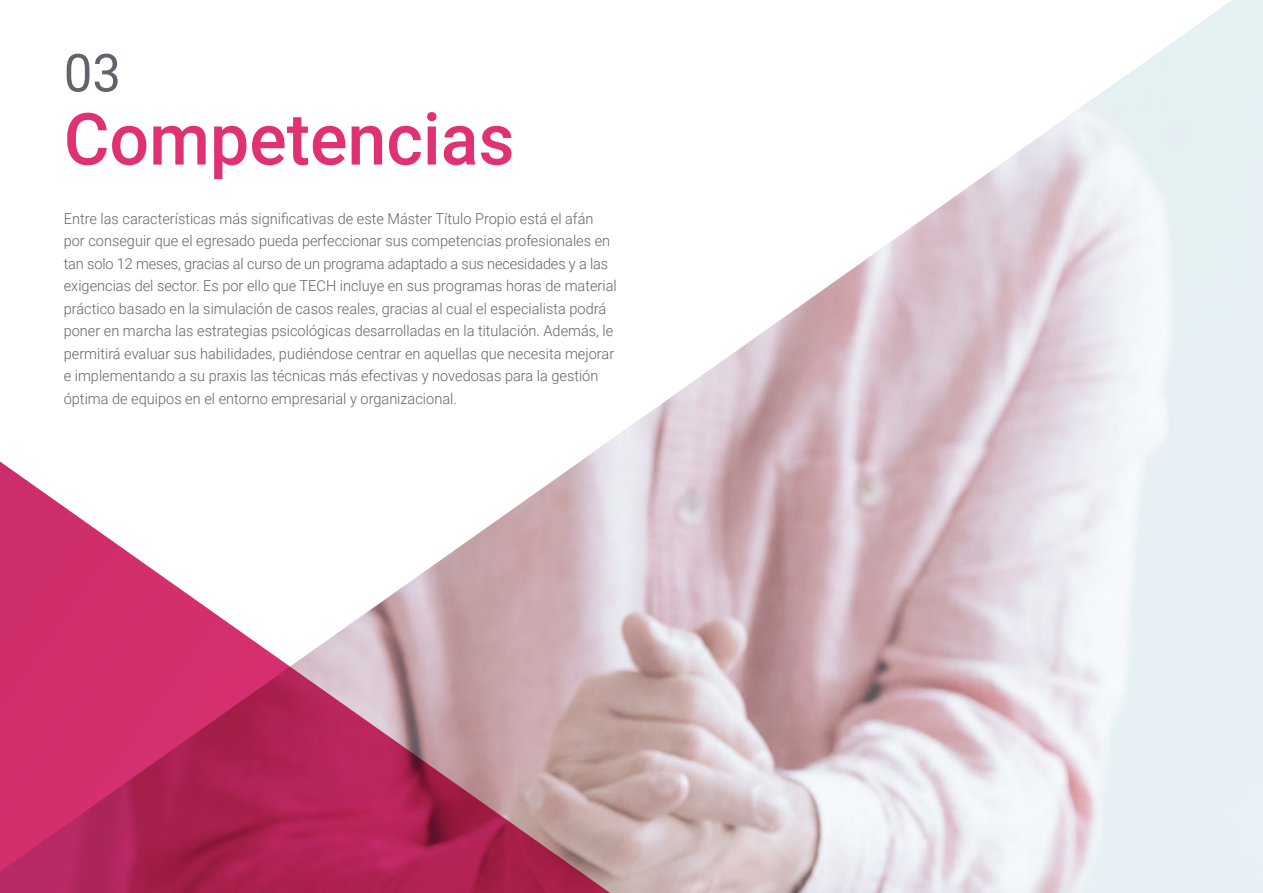
<style>
.page{position:relative;width:1263px;height:893px;background:#fff}
.page>*{position:absolute;margin:0;border:0;box-sizing:border-box;transform-origin:0 0}
.t1{font:500 72px "Roboto";color:#df3174}
.t2{font:52.5px "Roboto";color:#61646a}
.t3{font:300 15px/22.5px "Roboto";color:#61646a}
</style>
<div class="page">
<img style="left:602px;top:0;width:661px;height:893px">
<svg style="left:0;top:446px;width:640px;height:447px"></svg>
<h2 class="t2" style="left:64px;top:36px;width:59px">03</h2>
<h1 class="t1" style="left:64px;top:89px;width:452px">Competencias</h1>
<p class="t3" style="left:64px;top:207px;width:554px">Entre las características más significativas de este Máster Título Propio está el afán por conseguir que el egresado pueda perfeccionar sus competencias profesionales en tan solo 12 meses, gracias al curso de un programa adaptado a sus necesidades y a las exigencias del sector. Es por ello que TECH incluye en sus programas horas de material práctico basado en la simulación de casos reales, gracias al cual el especialista podrá poner en marcha las estrategias psicológicas desarrolladas en la titulación. Además, le permitirá evaluar sus habilidades, pudiéndose centrar en aquellas que necesita mejorar e implementando a su praxis las técnicas más efectivas y novedosas para la gestión óptima de equipos en el entorno empresarial y organizacional.</p>
</div>
